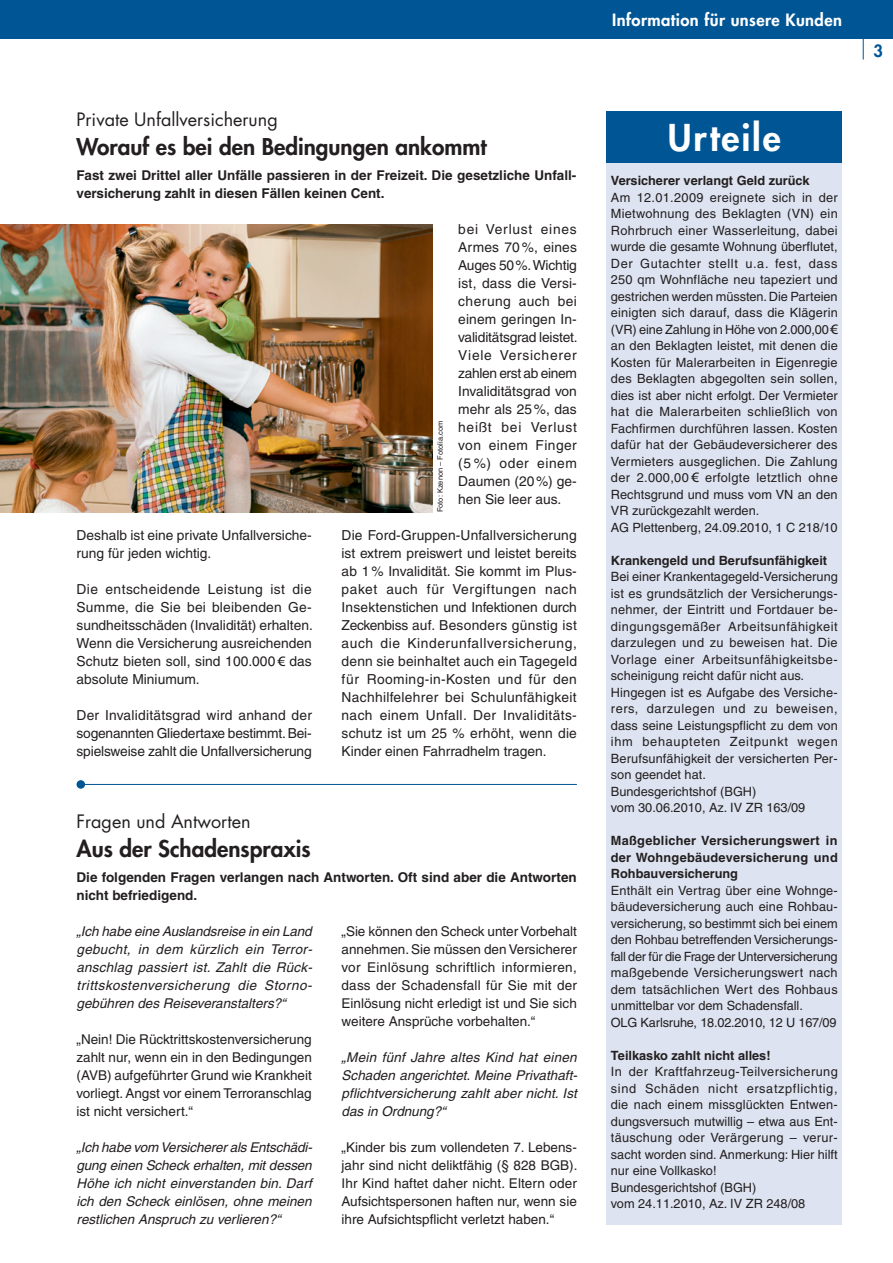
<style>
.page{position:relative;width:893px;height:1263px;background:#fff}
.page>*{position:absolute;margin:0;border:0;box-sizing:border-box;transform-origin:0 0}
.t1{font:800 36px "Futura";letter-spacing:.05em;color:#fff}
.t2{font:800 22.5px "Futura";color:#231f20}
.t3{font:18px "Futura";color:#231f20}
.t4{font:800 16.5px "Futura";letter-spacing:.025em;color:#fff}
.t5{font:800 16.5px "Futura";color:#005595}
.t6{font:13.8px/18px "Helvetica";color:#231f20;text-align:justify}
.t7{font:13.5px/18px "Helvetica";color:#231f20;text-align:justify}
.t8{font:italic 13.5px/18px "Helvetica";color:#231f20;text-align:justify}
.t9{font:700 13.5px/18px "Helvetica";color:#231f20}
.t10{font:12.75px/16.5px "Helvetica";letter-spacing:.01em;color:#231f20}
.t11{font:700 12.75px/16.5px "Helvetica";color:#231f20;text-align:justify}
.t12{font:7.5px "Helvetica";color:#231f20}
.s1{font-family:"Linotype Euro Font Ato F";font-size:13.5px}
</style>
<div class="page">
<div style="left:0;top:0;width:893px;height:38px;background:#005595"></div>
<svg style="left:863px;top:38px;width:1px;height:22px"></svg>
<div style="left:607px;top:161px;width:235px;height:1064px;background:#dde3f0"></div>
<div style="left:607px;top:111px;width:235px;height:52px;background:#005595"></div>
<hr style="left:81px;top:784px;width:496px;height:1px;background:#005595">
<div style="left:77px;top:780px;width:8px;height:9px;background:#005595;border-radius:50%"></div>
<img style="left:0;top:224px;width:433px;height:288px">
<h3 class="t3" style="left:77px;top:108px;width:203px">Private Unfallversicherung</h3>
<h2 class="t2" style="left:77px;top:131px;width:412px">Worauf es bei den Bedingungen ankommt</h2>
<p class="t9" style="left:77px;top:166px;width:501px">Fast zwei Drittel aller Unfälle passieren in der Freizeit. Die gesetzliche Unfall&shy;versicherung zahlt in diesen Fällen keinen Cent.</p>
<p class="t6" style="left:77px;top:526px;width:237px">Deshalb ist eine private Unfallversiche&shy;rung für jeden wichtig.</p>
<p class="t6" style="left:77px;top:580px;width:238px">Die entscheidende Leistung ist die Summe, die Sie bei bleibenden Ge&shy;sundheitsschäden (Invalidität) erhalten.<br>Wenn die Versicherung ausreichenden Schutz bieten soll, sind 100.000 <span class="s1">3</span> das absolute Miniumum.</p>
<p class="t6" style="left:77px;top:706px;width:237px">Der Invaliditätsgrad wird anhand der sogenannten Gliedertaxe bestimmt. Bei&shy;spielsweise zahlt die Unfallversicherung</p>
<h3 class="t3" style="left:77px;top:810px;width:176px">Fragen und Antworten</h3>
<h2 class="t2" style="left:77px;top:833px;width:236px">Aus der Schadenspraxis</h2>
<p class="t6" style="left:458px;top:220px;width:121px">bei Verlust eines Armes 70%, eines Auges 50%. Wichtig ist, dass die Versi&shy;cherung auch bei einem geringen In&shy;validitätsgrad leistet.<br>Viele Versicherer zahlen erst ab einem Invaliditätsgrad von mehr als 25%, das heißt bei Verlust von einem Finger (5 %) oder einem Daumen (20%) ge&shy;hen Sie leer aus.</p>
<p class="t6" style="left:342px;top:526px;width:237px">Die Ford-Gruppen-Unfallversicherung ist extrem preiswert und leistet bereits ab 1% Invalidität. Sie kommt im Plus&shy;paket auch für Vergiftungen nach Insektenstichen und Infektionen durch Zeckenbiss auf. Besonders günstig ist auch die Kinderunfallversicherung, denn sie beinhaltet auch ein Tagegeld für Rooming-in-Kosten und für den Nachhilfelehrer bei Schulunfähigkeit nach einem Unfall. Der Invaliditäts&shy;schutz ist um 25 % erhöht, wenn die Kinder einen Fahrradhelm tragen.</p>
<p class="t12" style="left:436px;top:512px;width:93px;rotate:-90deg">Foto: Kzenon – Fotolia.com</p>
<p class="t9" style="left:77px;top:868px;width:502px">Die folgenden Fragen verlangen nach Antworten. Oft sind aber die Antworten nicht befriedigend.</p>
<p class="t7" style="left:342px;top:922px;width:237px">„Sie können den Scheck unter Vorbehalt annehmen. Sie müssen den Versicherer vor Einlösung schriftlich informieren, dass der Schadensfall für Sie mit der Einlösung nicht erledigt ist und Sie sich weitere Ansprüche vorbehalten.“</p>
<p class="t8" style="left:342px;top:1048px;width:237px">„Mein fünf Jahre altes Kind hat einen Schaden angerichtet. Meine Privathaft&shy;pflichtversicherung zahlt aber nicht. Ist das in Ordnung?“</p>
<p class="t7" style="left:342px;top:1138px;width:237px">„Kinder bis zum vollendeten 7. Lebens&shy;jahr sind nicht deliktfähig (§ 828 BGB).<br>Ihr Kind haftet daher nicht. Eltern oder Aufsichtspersonen haften nur, wenn sie ihre Aufsichtspflicht verletzt haben.“</p>
<p class="t8" style="left:77px;top:922px;width:237px">„Ich habe eine Auslandsreise in ein Land gebucht, in dem kürzlich ein Terror&shy;anschlag passiert ist. Zahlt die Rück&shy;trittskostenversicherung die Storno&shy;gebühren des Reiseveranstalters?“</p>
<p class="t7" style="left:77px;top:1030px;width:237px">„Nein! Die Rücktrittskostenversicherung zahlt nur, wenn ein in den Bedingungen (AVB) aufgeführter Grund wie Krankheit vorliegt. Angst vor einem Terroranschlag ist nicht versichert.“</p>
<p class="t8" style="left:77px;top:1138px;width:237px">„Ich habe vom Versicherer als Entschädi&shy;gung einen Scheck erhalten, mit dessen Höhe ich nicht einverstanden bin. Darf ich den Scheck einlösen, ohne meinen restlichen Anspruch zu verlieren?“</p>
<p class="t4" style="left:612px;top:9px;width:231px">Information für unsere Kunden</p>
<h1 class="t1" style="left:668px;top:114px;width:114px">Urteile</h1>
<p class="t11" style="left:611px;top:172px;width:200px">Versicherer verlangt Geld zurück</p>
<p class="t10" style="left:611px;top:189px;width:228px">Am 12.01.2009 ereignete sich in der Mietwohnung des Beklagten (VN) ein Rohrbruch einer Wasserleitung, dabei wurde die gesamte Wohnung überflutet, Der Gutachter stellt u.a. fest, dass 250 qm Wohnfläche neu tapeziert und gestrichen werden müssten. Die Parteien einigten sich darauf, dass die Klägerin (VR) eine Zahlung in Höhe von 2.000,00<span class="s1">3 </span>an den Beklagten leistet, mit denen die Kosten für Malerarbeiten in Eigenregie des Beklagten abgegolten sein sollen, dies ist aber nicht erfolgt. Der Vermieter hat die Malerarbeiten schließlich von Fachfirmen durchführen lassen. Kosten dafür hat der Gebäudeversicherer des Vermieters ausgeglichen. Die Zahlung der 2.000,00 <span class="s1">3</span> erfolgte letztlich ohne Rechtsgrund und muss vom VN an den VR zurückgezahlt werden.<br>AG Plettenberg, 24.09.2010, 1 C 218/10</p>
<p class="t11" style="left:611px;top:552px;width:218px">Krankengeld und Berufsunfähigkeit</p>
<p class="t10" style="left:611px;top:569px;width:228px">Bei einer Krankentagegeld-Versicherung ist es grundsätzlich der Versicherungs&shy;nehmer, der Eintritt und Fortdauer be&shy;dingungsgemäßer Arbeitsunfähigkeit darzulegen und zu beweisen hat. Die Vorlage einer Arbeitsunfähigkeitsbe&shy;scheinigung reicht dafür nicht aus.<br>Hingegen ist es Aufgabe des Versiche&shy;rers, darzulegen und zu beweisen, dass seine Leistungspflicht zu dem von ihm behaupteten Zeitpunkt wegen Berufsunfähigkeit der versicherten Per&shy;son geendet hat.<br>Bundesgerichtshof (BGH)<br>vom 30.06.2010, Az. IV ZR 163/09</p>
<p class="t11" style="left:611px;top:832px;width:228px">Maßgeblicher Versicherungswert in der Wohngebäudeversicherung und Rohbauversicherung</p>
<p class="t10" style="left:611px;top:882px;width:228px">Enthält ein Vertrag über eine Wohnge&shy;bäudeversicherung auch eine Rohbau&shy;versicherung, so bestimmt sich bei einem den Rohbau betreffenden Versicherungs&shy;fall der für die Frage der Unterversicherung maßgebende Versicherungswert nach dem tatsächlichen Wert des Rohbaus unmittelbar vor dem Schadensfall.<br>OLG Karlsruhe, 18.02.2010, 12 U 167/09</p>
<p class="t11" style="left:611px;top:1047px;width:161px">Teilkasko zahlt nicht alles!</p>
<p class="t10" style="left:611px;top:1064px;width:228px">In der Kraftfahrzeug-Teilversicherung sind Schäden nicht ersatzpflichtig, die nach einem missglückten Entwen&shy;dungsversuch mutwillig – etwa aus Ent&shy;täuschung oder Verärgerung – verur&shy;sacht worden sind. Anmerkung: Hier hilft nur eine Vollkasko!<br>Bundesgerichtshof (BGH)<br>vom 24.11.2010, Az. IV ZR 248/08</p>
<p class="t5" style="left:873px;top:40px;width:11px">3</p>
</div>
